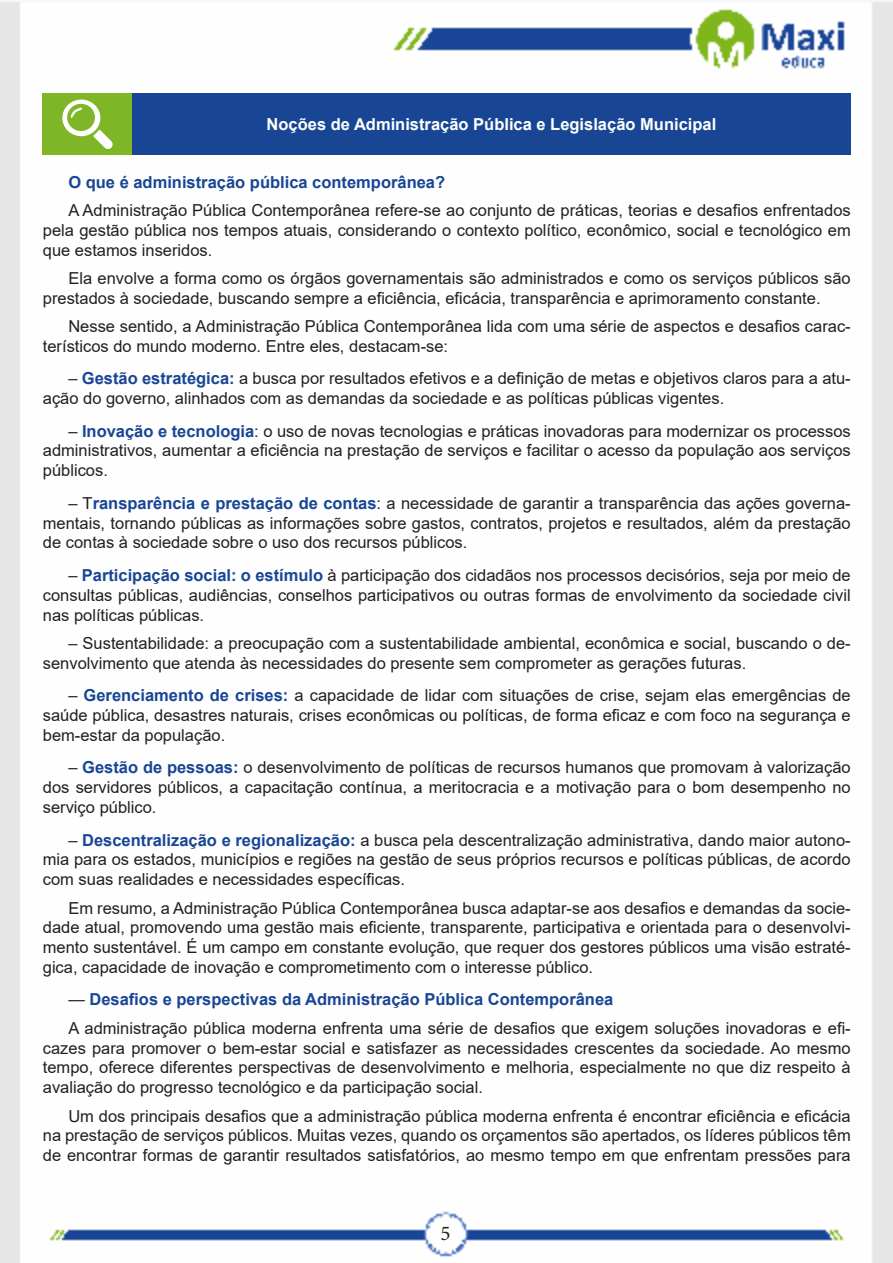
<style>
.page{position:relative;width:893px;height:1263px;background:#fff}
.page>*{position:absolute;margin:0;border:0;box-sizing:border-box;transform-origin:0 0}
.t1{font:21px "Minion Pro";color:#231f20}
.TEXTO_BASE{font:16.5px/19.8px "Arial";color:#231f20;text-align:justify}
.TEXTO_BASE-2{font:700 16.5px "Arial";color:#184695}
.Titulo_de_Caixa{font:700 16.5px "Arial";color:#fff}
.s1{font-weight:700;color:#184695}
.s2{font-weight:400;color:#231f20}
</style>
<div class="page">
<img style="left:0;top:0;width:893px;height:1263px">
<div style="left:43px;top:94px;width:89px;height:61px;background:#7fb628"></div>
<div style="left:132px;top:94px;width:719px;height:61px;background:#184695"></div>
<svg style="left:62px;top:100px;width:51px;height:49px"></svg>
<p class="Titulo_de_Caixa" style="left:267px;top:113px;width:451px">Noções de Administração Pública e Legislação Municipal</p>
<p class="TEXTO_BASE-2" style="left:68px;top:170px;width:378px">O que é administração pública contemporânea?</p>
<p class="TEXTO_BASE" style="left:43px;top:200px;width:809px;text-indent:26px">A Administração Pública Contemporânea refere-se ao conjunto de práticas, teorias e desafios enfrentados pela gestão pública nos tempos atuais, considerando o contexto político, econômico, social e tecnológico em que estamos inseridos.</p>
<p class="TEXTO_BASE" style="left:43px;top:268px;width:809px;text-indent:26px">Ela envolve a forma como os órgãos governamentais são administrados e como os serviços públicos são prestados à sociedade, buscando sempre a eficiência, eficácia, transparência e aprimoramento constante.</p>
<p class="TEXTO_BASE" style="left:43px;top:316px;width:809px;text-indent:26px">Nesse sentido, a Administração Pública Contemporânea lida com uma série de aspectos e desafios carac&shy;terísticos do mundo moderno. Entre eles, destacam-se:</p>
<p class="TEXTO_BASE" style="left:43px;top:368px;width:809px;text-indent:26px">– <span class="s1">Gestão estratégica:</span> a busca por resultados efetivos e a definição de metas e objetivos claros para a atu&shy;ação do governo, alinhados com as demandas da sociedade e as políticas públicas vigentes.</p>
<p class="TEXTO_BASE" style="left:43px;top:421px;width:809px;text-indent:26px">– <span class="s1">Inovação e tecnologia</span>: o uso de novas tecnologias e práticas inovadoras para modernizar os processos administrativos, aumentar a eficiência na prestação de serviços e facilitar o acesso da população aos serviços públicos.</p>
<p class="TEXTO_BASE" style="left:43px;top:493px;width:809px;text-indent:26px">– T<span class="s1">ransparência e prestação de contas</span>: a necessidade de garantir a transparência das ações governa&shy;mentais, tornando públicas as informações sobre gastos, contratos, projetos e resultados, além da prestação de contas à sociedade sobre o uso dos recursos públicos.</p>
<p class="TEXTO_BASE" style="left:43px;top:565px;width:809px;text-indent:26px">– <span class="s1">Participação social: o estímulo</span> à participação dos cidadãos nos processos decisórios, seja por meio de consultas públicas, audiências, conselhos participativos ou outras formas de envolvimento da sociedade civil nas políticas públicas.</p>
<p class="TEXTO_BASE" style="left:43px;top:633px;width:809px;text-indent:26px">– Sustentabilidade: a preocupação com a sustentabilidade ambiental, econômica e social, buscando o de&shy;senvolvimento que atenda às necessidades do presente sem comprometer as gerações futuras.</p>
<p class="TEXTO_BASE" style="left:43px;top:685px;width:809px;text-indent:26px">– <span class="s1">Gerenciamento de crises:</span> a capacidade de lidar com situações de crise, sejam elas emergências de saúde pública, desastres naturais, crises econômicas ou políticas, de forma eficaz e com foco na segurança e bem-estar da população.</p>
<p class="TEXTO_BASE" style="left:43px;top:758px;width:809px;text-indent:26px">– <span class="s1">Gestão de pessoas:</span> o desenvolvimento de políticas de recursos humanos que promovam à valorização dos servidores públicos, a capacitação contínua, a meritocracia e a motivação para o bom desempenho no serviço público.</p>
<p class="TEXTO_BASE" style="left:43px;top:830px;width:809px;text-indent:26px">– <span class="s1">Descentralização e regionalização:</span> a busca pela descentralização administrativa, dando maior autono&shy;mia para os estados, municípios e regiões na gestão de seus próprios recursos e políticas públicas, de acordo com suas realidades e necessidades específicas.</p>
<p class="TEXTO_BASE" style="left:43px;top:898px;width:809px;text-indent:26px">Em resumo, a Administração Pública Contemporânea busca adaptar-se aos desafios e demandas da socie&shy;dade atual, promovendo uma gestão mais eficiente, transparente, participativa e orientada para o desenvolvi&shy;mento sustentável. É um campo em constante evolução, que requer dos gestores públicos uma visão estraté&shy;gica, capacidade de inovação e comprometimento com o interesse público.</p>
<p class="TEXTO_BASE-2" style="left:68px;top:988px;width:546px"><span class="s2">—</span> Desafios e perspectivas da Administração Pública Contemporânea</p>
<p class="TEXTO_BASE" style="left:43px;top:1018px;width:809px;text-indent:26px">A administração pública moderna enfrenta uma série de desafios que exigem soluções inovadoras e efi&shy;cazes para promover o bem-estar social e satisfazer as necessidades crescentes da sociedade. Ao mesmo tempo, oferece diferentes perspectivas de desenvolvimento e melhoria, especialmente no que diz respeito à avaliação do progresso tecnológico e da participação social.</p>
<p class="TEXTO_BASE" style="left:43px;top:1106px;width:809px;text-indent:26px">Um dos principais desafios que a administração pública moderna enfrenta é encontrar eficiência e eficácia na prestação de serviços públicos. Muitas vezes, quando os orçamentos são apertados, os líderes públicos têm de encontrar formas de garantir resultados satisfatórios, ao mesmo tempo em que enfrentam pressões para</p>
<p class="t1" style="left:440px;top:1219px;width:12px">5</p>
</div>
